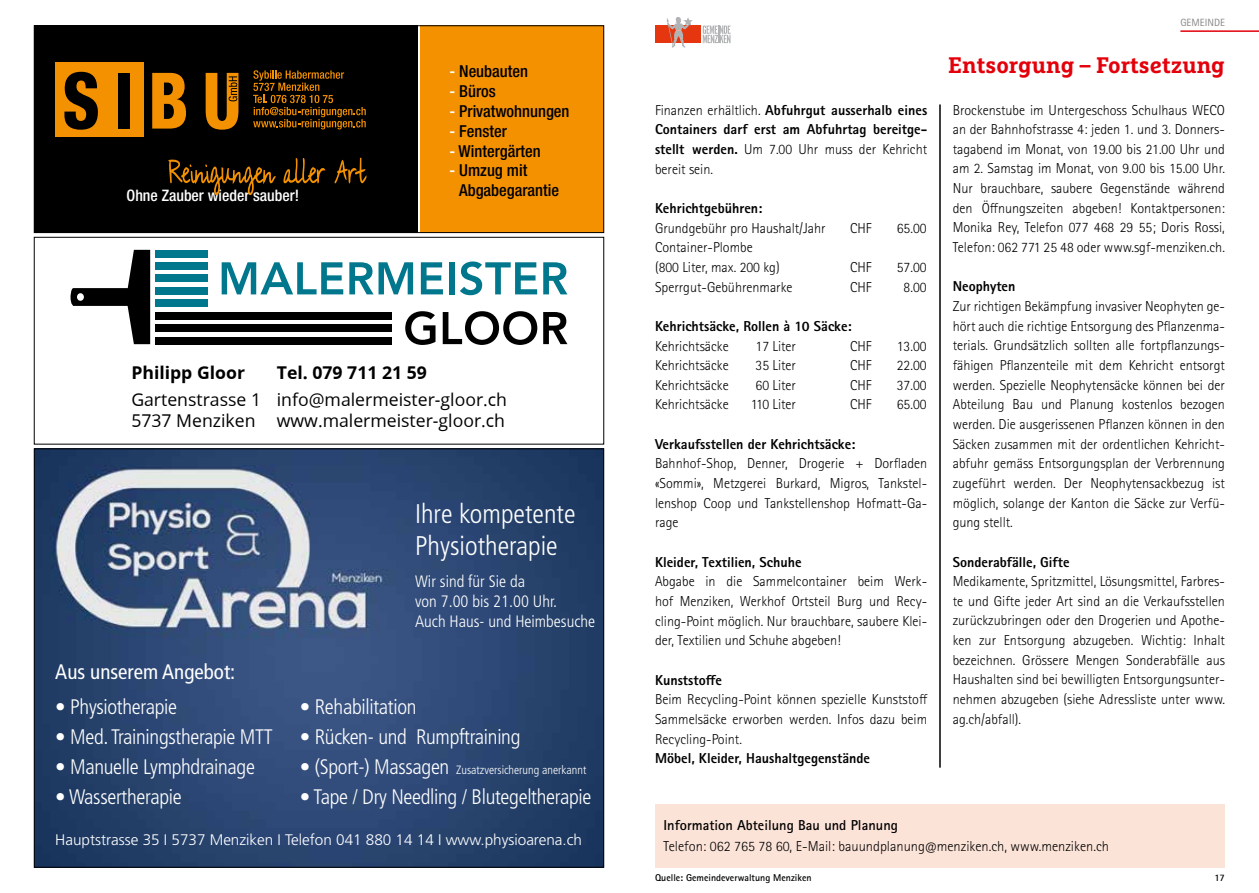
<style>
.page{position:relative;width:1259px;height:893px;background:#fff}
.page>*{position:absolute;margin:0;border:0;box-sizing:border-box;transform-origin:0 0}
.t1{font:300 condensed 27px/32.4px "Frutiger LT Std";color:#fff}
.t2{font:700 22.5px "Marselis Slab Pro";color:#e3000b}
.t3{font:300 condensed 21px "Frutiger LT Std";letter-spacing:-.015em;color:#fff}
.t4{font:condensed 21px "Frutiger LT Std";color:#fff}
.t5{font:17.7px/21.1px "Open Sans";color:#000}
.t6{font:700 17.7px "Open Sans";color:#000}
.t7{font:500 condensed 16.5px/19.8px "Helvetica Neue LT Std";color:#000}
.t8{font:300 condensed 16.5px/19.8px "Frutiger LT Std";color:#fff}
.t9{font:500 condensed 15.9px "Helvetica Neue LT Std";color:#fff}
.t10{font:300 15.3px "Frutiger LT Std";color:#fff}
.t11{font:300 14.4px/19.6px "Rotis Sans Serif Std";color:#000;text-align:justify}
.t12{font:800 14.4px/19.6px "Rotis Sans Serif Std";color:#000;text-align:justify}
.t13{font:700 14.4px "Rotis Sans Serif Std";color:#000}
.t14{font:300 condensed 12px "Frutiger LT Std";color:#fff}
.t15{font:10.5px "Rotis Sans Serif Std";color:#868786}
.t16{font:700 9.9px "Rotis Sans Serif Std";color:#000}
.s1{color:#fff}
.s2{font-weight:400}
.s3{font-weight:300}
</style>
<div class="page">
<div style="left:34px;top:26px;width:384px;height:207px;background:#000"></div>
<div style="left:421px;top:26px;width:183px;height:207px;background:#f39100"></div>
<svg style="left:283px;top:158px;width:42px;height:26px"></svg>
<svg style="left:334px;top:158px;width:33px;height:26px"></svg>
<svg style="left:168px;top:159px;width:108px;height:37px"></svg>
<div style="left:55px;top:63px;width:88px;height:74px;background:#f39100"></div>
<svg style="left:64px;top:72px;width:34px;height:58px"></svg>
<div style="left:118px;top:73px;width:11px;height:56px;background:#000"></div>
<svg style="left:152px;top:73px;width:34px;height:56px"></svg>
<svg style="left:206px;top:73px;width:32px;height:57px"></svg>
<svg style="left:253px;top:70px;width:113px;height:59px"></svg>
<div style="left:34px;top:26px;width:570px;height:207px;border:1px solid #000"></div>
<img style="left:36px;top:451px;width:566px;height:414px">
<svg style="left:71px;top:250px;width:79px;height:94px"></svg>
<div style="left:155px;top:337px;width:236px;height:7px;background:#000"></div>
<div style="left:155px;top:324px;width:236px;height:8px;background:#000"></div>
<div style="left:155px;top:312px;width:236px;height:7px;background:#000"></div>
<svg style="left:405px;top:311px;width:30px;height:34px"></svg>
<svg style="left:443px;top:311px;width:94px;height:34px"></svg>
<svg style="left:543px;top:312px;width:24px;height:32px"></svg>
<div style="left:155px;top:300px;width:53px;height:7px;background:#00778d"></div>
<div style="left:155px;top:287px;width:53px;height:7px;background:#00778d"></div>
<div style="left:155px;top:275px;width:53px;height:7px;background:#00778d"></div>
<div style="left:155px;top:262px;width:53px;height:8px;background:#00778d"></div>
<div style="left:155px;top:250px;width:53px;height:7px;background:#00778d"></div>
<svg style="left:222px;top:262px;width:121px;height:32px"></svg>
<svg style="left:349px;top:262px;width:64px;height:32px"></svg>
<svg style="left:421px;top:262px;width:22px;height:32px"></svg>
<div style="left:449px;top:262px;width:5px;height:32px;background:#00778d"></div>
<svg style="left:460px;top:261px;width:77px;height:34px"></svg>
<svg style="left:543px;top:262px;width:24px;height:32px"></svg>
<div style="left:34px;top:237px;width:570px;height:207px;border:1px solid #000"></div>
<div style="left:655px;top:26px;width:45px;height:17px;background:#e6360f"></div>
<svg style="left:703px;top:25px;width:27px;height:18px"></svg>
<svg style="left:667px;top:17px;width:26px;height:31px"></svg>
<div style="left:655px;top:804px;width:570px;height:63px;background:#fce3d8"></div>
<hr style="left:939px;top:105px;width:1px;height:663px;background:#000">
<hr style="left:1180px;top:30px;width:79px;height:2px;background:#e3000b">
<p class="t9" style="left:126px;top:186px;width:174px">Ohne Zauber wieder sauber!</p>
<p class="t7" style="left:449px;top:61px;width:80px"><span class="s1">-</span> Neubauten</p>
<p class="t7" style="left:449px;top:81px;width:48px"><span class="s1">-</span> Büros</p>
<p class="t7" style="left:449px;top:101px;width:122px"><span class="s1">-</span> Privatwohnungen</p>
<p class="t7" style="left:449px;top:121px;width:59px"><span class="s1">-</span> Fenster</p>
<p class="t7" style="left:449px;top:141px;width:93px"><span class="s1">-</span> Wintergärten</p>
<p class="t7" style="left:459px;top:160px;width:101px;text-indent:-10px"><span class="s1">-</span> Umzug mit<br>Abgabegarantie</p>
<p class="t6" style="left:131px;top:362px;width:115px">Philipp Gloor</p>
<p class="t6" style="left:277px;top:362px;width:152px">Tel. 079 711 21 59</p>
<p class="t5" style="left:131px;top:390px;width:377px">Gartenstrasse 1 info@malermeister-gloor.ch<br>5737 Menziken www.malermeister-gloor.ch</p>
<h3 class="t4" style="left:55px;top:660px;width:181px">Aus unserem Angebot:</h3>
<h1 class="t1" style="left:415px;top:497px;width:162px">Ihre kompetente<br>Physiotherapie</h1>
<p class="t8" style="left:415px;top:572px;width:181px">Wir sind für Sie da<br>von 7.00 bis 21.00 Uhr.<br>Auch Haus- und Heimbesuche</p>
<h3 class="t3" style="left:55px;top:695px;width:123px"><span class="s2">•</span> Physiotherapie</h3>
<h3 class="t3" style="left:55px;top:725px;width:219px"><span class="s2">•</span> Med. Trainingstherapie MTT</h3>
<h3 class="t3" style="left:55px;top:755px;width:201px"><span class="s2">•</span> Manuelle Lymphdrainage</h3>
<h3 class="t3" style="left:55px;top:785px;width:128px"><span class="s2">•</span> Wassertherapie</h3>
<h3 class="t3" style="left:300px;top:695px;width:118px"><span class="s2">•</span> Rehabilitation</h3>
<h3 class="t3" style="left:300px;top:725px;width:222px"><span class="s2">•</span> Rücken- und Rumpftraining</h3>
<h3 class="t3" style="left:300px;top:755px;width:151px"><span class="s2">•</span> (Sport-) Massagen</h3>
<h3 class="t3" style="left:300px;top:785px;width:293px"><span class="s2">•</span> Tape / Dry Needling / Blutegeltherapie</h3>
<p class="t10" style="left:55px;top:831px;width:528px">Hauptstrasse 35 I 5737 Menziken I Telefon 041 880 14 14 I www.physioarena.ch</p>
<p class="t14" style="left:456px;top:763px;width:132px">Zusatzversicherung anerkannt</p>
<p class="t15" style="left:1180px;top:16px;width:46px">GEMEINDE</p>
<p class="t12" style="left:655px;top:100px;width:274px"><span class="s3">Finanzen erhältlich.</span> Abfuhrgut ausserhalb eines Containers darf erst am Abfuhrtag bereitge&shy;stellt werden. <span class="s3">Um 7.00 Uhr muss der Kehricht bereit sein.</span></p>
<p class="t12" style="left:655px;top:198px;width:109px">Kehrichtgebühren:</p>
<p class="t11" style="left:655px;top:218px;width:172px">Grundgebühr pro Haushalt/Jahr</p>
<p class="t11" style="left:850px;top:218px;width:23px">CHF</p>
<p class="t11" style="left:897px;top:218px;width:31px">65.00</p>
<p class="t11" style="left:655px;top:238px;width:126px">Container-Plombe (800 Liter, max. 200 kg)</p>
<p class="t11" style="left:850px;top:257px;width:23px">CHF</p>
<p class="t11" style="left:897px;top:257px;width:31px">57.00</p>
<p class="t11" style="left:655px;top:277px;width:139px">Sperrgut-Gebührenmarke</p>
<p class="t11" style="left:850px;top:277px;width:23px">CHF</p>
<p class="t11" style="left:903px;top:277px;width:24px">8.00</p>
<p class="t12" style="left:655px;top:316px;width:198px">Kehrichtsäcke, Rollen à 10 Säcke:</p>
<p class="t11" style="left:655px;top:336px;width:75px">Kehrichtsäcke</p>
<p class="t11" style="left:755px;top:336px;width:42px">17 Liter</p>
<p class="t11" style="left:850px;top:336px;width:23px">CHF</p>
<p class="t11" style="left:897px;top:336px;width:31px">13.00</p>
<p class="t11" style="left:655px;top:356px;width:75px">Kehrichtsäcke</p>
<p class="t11" style="left:755px;top:356px;width:42px">35 Liter</p>
<p class="t11" style="left:850px;top:356px;width:23px">CHF</p>
<p class="t11" style="left:897px;top:356px;width:31px">22.00</p>
<p class="t11" style="left:655px;top:375px;width:75px">Kehrichtsäcke</p>
<p class="t11" style="left:755px;top:375px;width:42px">60 Liter</p>
<p class="t11" style="left:850px;top:375px;width:23px">CHF</p>
<p class="t11" style="left:897px;top:375px;width:31px">37.00</p>
<p class="t11" style="left:655px;top:395px;width:75px">Kehrichtsäcke</p>
<p class="t11" style="left:751px;top:395px;width:47px">110 Liter</p>
<p class="t11" style="left:850px;top:395px;width:23px">CHF</p>
<p class="t11" style="left:897px;top:395px;width:31px">65.00</p>
<p class="t12" style="left:655px;top:434px;width:202px">Verkaufsstellen der Kehrichtsäcke:</p>
<p class="t11" style="left:655px;top:454px;width:274px">Bahnhof-Shop, Denner, Drogerie + Dorfladen «Sommi», Metzgerei Burkard, Migros, Tankstel&shy;lenshop Coop und Tankstellenshop Hofmatt-Ga&shy;rage</p>
<p class="t12" style="left:655px;top:552px;width:148px">Kleider, Textilien, Schuhe</p>
<p class="t11" style="left:655px;top:572px;width:274px">Abgabe in die Sammelcontainer beim Werk&shy;hof Menziken, Werkhof Ortsteil Burg und Recy&shy;cling-Point möglich. Nur brauchbare, saubere Klei&shy;der, Textilien und Schuhe abgeben!</p>
<p class="t12" style="left:655px;top:670px;width:68px">Kunststoffe</p>
<p class="t11" style="left:655px;top:690px;width:274px">Beim Recycling-Point können spezielle Kunststoff Sammelsäcke erworben werden. Infos dazu beim Recycling-Point.</p>
<p class="t12" style="left:655px;top:748px;width:217px">Möbel, Kleider, Haushaltgegenstände</p>
<h2 class="t2" style="left:948px;top:51px;width:278px">Entsorgung – Fortsetzung</h2>
<p class="t11" style="left:952px;top:100px;width:274px">Brockenstube im Untergeschoss Schulhaus WECO an der Bahnhofstrasse 4: jeden 1. und 3. Donners&shy;tagabend im Monat, von 19.00 bis 21.00 Uhr und am 2. Samstag im Monat, von 9.00 bis 15.00 Uhr.<br>Nur brauchbare, saubere Gegenstände während den Öffnungszeiten abgeben! Kontaktpersonen:<br>Monika Rey, Telefon 077 468 29 55; Doris Rossi, Telefon: 062 771 25 48 oder www.sgf-menziken.ch.</p>
<p class="t12" style="left:952px;top:277px;width:64px">Neophyten</p>
<p class="t11" style="left:952px;top:297px;width:274px">Zur richtigen Bekämpfung invasiver Neophyten ge&shy;hört auch die richtige Entsorgung des Pflanzenma&shy;terials. Grundsätzlich sollten alle fortpflanzungs&shy;fähigen Pflanzenteile mit dem Kehricht entsorgt werden. Spezielle Neophytensäcke können bei der Abteilung Bau und Planung kostenlos bezogen werden. Die ausgerissenen Pflanzen können in den Säcken zusammen mit der ordentlichen Kehricht&shy;abfuhr gemäss Entsorgungsplan der Verbrennung zugeführt werden. Der Neophytensackbezug ist möglich, solange der Kanton die Säcke zur Verfü&shy;gung stellt.</p>
<p class="t12" style="left:952px;top:552px;width:118px">Sonderabfälle, Gifte</p>
<p class="t11" style="left:952px;top:572px;width:274px">Medikamente, Spritzmittel, Lösungsmittel, Farbres&shy;te und Gifte jeder Art sind an die Verkaufsstellen zurückzubringen oder den Drogerien und Apothe&shy;ken zur Entsorgung abzugeben. Wichtig: Inhalt bezeichnen. Grössere Mengen Sonderabfälle aus Haushalten sind bei bewilligten Entsorgungsunter&shy;nehmen abzugeben (siehe Adressliste unter www. ag.ch/abfall).</p>
<p class="t13" style="left:663px;top:816px;width:236px">Information Abteilung Bau und Planung</p>
<p class="t11" style="left:663px;top:837px;width:447px">Telefon: 062 765 78 60, E-Mail: bauundplanung@menziken.ch, www.menziken.ch</p>
<p class="t16" style="left:655px;top:871px;width:158px">Quelle: Gemeindeverwaltung Menziken</p>
<p class="t16" style="left:1214px;top:871px;width:12px">17</p>
</div>
